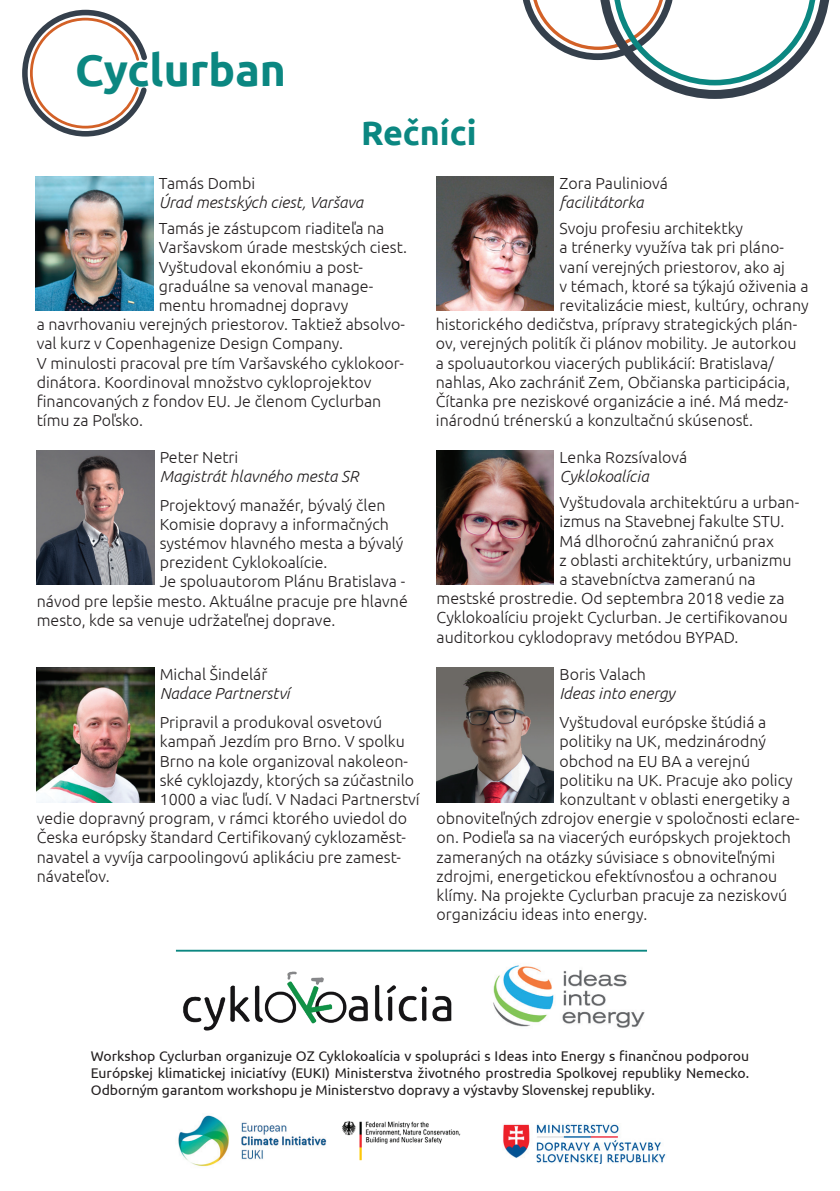
<style>
.page{position:relative;width:840px;height:1191px;background:#fff}
.page>*{position:absolute;margin:0;border:0;box-sizing:border-box;transform-origin:0 0}
.t1{font:700 44.4px "Ubuntu";color:#0b8781}
.t2{font:700 34px "Ubuntu";color:#0b8781}
.t3{font:300 16px "Ubuntu";color:#231f20}
.t4{font:italic 300 16px "Ubuntu";color:#231f20}
.t5{font:14px/16.8px "Ubuntu";color:#231f20;text-align:justify}
</style>
<div class="page">
<img style="left:436px;top:667px;width:117px;height:135px">
<img style="left:436px;top:450px;width:117px;height:135px">
<img style="left:37px;top:667px;width:117px;height:135px">
<img style="left:36px;top:176px;width:117px;height:135px">
<img style="left:37px;top:450px;width:117px;height:135px">
<img style="left:436px;top:176px;width:117px;height:135px">
<img style="left:178px;top:1115px;width:283px;height:52px">
<img style="left:183px;top:971px;width:269px;height:60px">
<svg style="left:22px;top:10px;width:125px;height:127px"></svg>
<svg style="left:523px;top:0;width:306px;height:99px"></svg>
<img style="left:493px;top:965px;width:152px;height:63px">
<img style="left:503px;top:1124px;width:163px;height:39px">
<hr style="left:176px;top:949px;width:470px;height:2px;background:#0b8781">
<h1 class="t1" style="left:75px;top:43px;width:212px">Cyclurban</h1>
<h2 class="t2" style="left:361px;top:112px;width:117px">Rečníci</h2>
<p class="t3" style="left:159px;top:173px;width:98px">Tamás Dombi</p>
<p class="t4" style="left:159px;top:192px;width:206px">Úrad mestských ciest, Varšava</p>
<p class="t3" style="left:159px;top:219px;width:227px">Tamás je zástupcom riaditeľa na</p>
<p class="t3" style="left:159px;top:238px;width:249px">Varšavskom úrade mestských ciest.</p>
<p class="t3" style="left:159px;top:257px;width:205px">Vyštudoval ekonómiu a post-</p>
<p class="t3" style="left:159px;top:276px;width:216px">graduálne sa venoval manage-</p>
<p class="t3" style="left:159px;top:296px;width:191px">mentu hromadnej dopravy</p>
<p class="t3" style="left:37px;top:315px;width:369px">a navrhovaniu verejných priestorov. Taktiež absolvo-</p>
<p class="t3" style="left:37px;top:334px;width:307px">val kurz v Copenhagenize Design Company.</p>
<p class="t3" style="left:37px;top:353px;width:368px">V minulosti pracoval pre tím Varšavského cyklokoor-</p>
<p class="t3" style="left:37px;top:372px;width:336px">dinátora. Koordinoval množstvo cykloprojektov</p>
<p class="t3" style="left:37px;top:392px;width:346px">financovaných z fondov EU. Je členom Cyclurban</p>
<p class="t3" style="left:37px;top:411px;width:108px">tímu za Poľsko.</p>
<p class="t3" style="left:160px;top:447px;width:80px">Peter Netri</p>
<p class="t4" style="left:160px;top:466px;width:200px">Magistrát hlavného mesta SR</p>
<p class="t3" style="left:160px;top:495px;width:227px">Projektový manažér, bývalý člen</p>
<p class="t3" style="left:160px;top:514px;width:231px">Komisie dopravy a informačných</p>
<p class="t3" style="left:160px;top:533px;width:245px">systémov hlavného mesta a bývalý</p>
<p class="t3" style="left:160px;top:553px;width:169px">prezident Cyklokoalície.</p>
<p class="t3" style="left:160px;top:572px;width:247px">Je spoluautorom Plánu Bratislava -</p>
<p class="t3" style="left:37px;top:591px;width:372px">návod pre lepšie mesto. Aktuálne pracuje pre hlavné</p>
<p class="t3" style="left:37px;top:610px;width:300px">mesto, kde sa venuje udržateľnej doprave.</p>
<p class="t3" style="left:160px;top:665px;width:109px">Michal Šindelář</p>
<p class="t4" style="left:160px;top:684px;width:131px">Nadace Partnerství</p>
<p class="t3" style="left:160px;top:713px;width:224px">Pripravil a produkoval osvetovú</p>
<p class="t3" style="left:160px;top:732px;width:246px">kampaň Jezdím pro Brno. V spolku</p>
<p class="t3" style="left:160px;top:751px;width:249px">Brno na kole organizoval nakoleon-</p>
<p class="t3" style="left:160px;top:770px;width:256px">ské cyklojazdy, ktorých sa zúčastnilo</p>
<p class="t3" style="left:160px;top:789px;width:261px">1000 a viac ľudí. V Nadaci Partnerství</p>
<p class="t3" style="left:37px;top:809px;width:371px">vedie dopravný program, v rámci ktorého uviedol do</p>
<p class="t3" style="left:37px;top:828px;width:370px">Česka európsky štandard Certifikovaný cyklozaměst-</p>
<p class="t3" style="left:37px;top:847px;width:365px">navatel a vyvíja carpoolingovú aplikáciu pre zamest-</p>
<p class="t3" style="left:37px;top:866px;width:74px">návateľov.</p>
<p class="t3" style="left:559px;top:173px;width:110px">Zora Pauliniová</p>
<p class="t4" style="left:559px;top:192px;width:85px">facilitátorka</p>
<p class="t3" style="left:559px;top:219px;width:185px">Svoju profesiu architektky</p>
<p class="t3" style="left:559px;top:238px;width:226px">a trénerky využíva tak pri pláno-</p>
<p class="t3" style="left:559px;top:257px;width:227px">vaní verejných priestorov, ako aj</p>
<p class="t3" style="left:559px;top:276px;width:250px">v témach, ktoré sa týkajú oživenia a</p>
<p class="t3" style="left:559px;top:296px;width:250px">revitalizácie miest, kultúry, ochrany</p>
<p class="t3" style="left:435px;top:315px;width:362px">historického dedičstva, prípravy strategických plán-</p>
<p class="t3" style="left:435px;top:334px;width:362px">ov, verejných politík či plánov mobility. Je autorkou</p>
<p class="t3" style="left:435px;top:353px;width:339px">a spoluautorkou viacerých publikácií: Bratislava/</p>
<p class="t3" style="left:435px;top:372px;width:355px">nahlas, Ako zachrániť Zem, Občianska participácia,</p>
<p class="t3" style="left:435px;top:392px;width:354px">Čítanka pre neziskové organizácie a iné. Má medz-</p>
<p class="t3" style="left:435px;top:411px;width:318px">inárodnú trénerskú a konzultačnú skúsenosť.</p>
<p class="t3" style="left:559px;top:447px;width:129px">Lenka Rozsívalová</p>
<p class="t4" style="left:559px;top:466px;width:91px">Cyklokoalícia</p>
<p class="t3" style="left:559px;top:493px;width:241px">Vyštudovala architektúru a urban-</p>
<p class="t3" style="left:559px;top:512px;width:226px">izmus na Stavebnej fakulte STU.</p>
<p class="t3" style="left:559px;top:531px;width:216px">Má dlhoročnú zahraničnú prax</p>
<p class="t3" style="left:559px;top:550px;width:233px">z oblasti architektúry, urbanizmu</p>
<p class="t3" style="left:559px;top:569px;width:197px">a stavebníctva zameranú na</p>
<p class="t3" style="left:436px;top:589px;width:349px">mestské prostredie. Od septembra 2018 vedie za</p>
<p class="t3" style="left:436px;top:608px;width:352px">Cyklokoalíciu projekt Cyclurban. Je certifikovanou</p>
<p class="t3" style="left:436px;top:627px;width:303px">auditorkou cyklodopravy metódou BYPAD.</p>
<p class="t3" style="left:559px;top:665px;width:88px">Boris Valach</p>
<p class="t4" style="left:559px;top:684px;width:116px">Ideas into energy</p>
<p class="t3" style="left:559px;top:713px;width:208px">Vyštudoval európske štúdiá a</p>
<p class="t3" style="left:559px;top:732px;width:208px">politiky na UK, medzinárodný</p>
<p class="t3" style="left:559px;top:751px;width:192px">obchod na EU BA a verejnú</p>
<p class="t3" style="left:559px;top:770px;width:235px">politiku na UK. Pracuje ako policy</p>
<p class="t3" style="left:559px;top:789px;width:232px">konzultant v oblasti energetiky a</p>
<p class="t3" style="left:436px;top:809px;width:364px">obnoviteľných zdrojov energie v spoločnosti eclare-</p>
<p class="t3" style="left:436px;top:828px;width:355px">on. Podieľa sa na viacerých európskych projektoch</p>
<p class="t3" style="left:436px;top:847px;width:340px">zameraných na otázky súvisiace s obnoviteľnými</p>
<p class="t3" style="left:436px;top:866px;width:342px">zdrojmi, energetickou efektívnosťou a ochranou</p>
<p class="t3" style="left:436px;top:885px;width:352px">klímy. Na projekte Cyclurban pracuje za neziskovú</p>
<p class="t3" style="left:436px;top:905px;width:212px">organizáciu ideas into energy.</p>
<p class="t5" style="left:91px;top:1047px;width:659px">Workshop Cyclurban organizuje OZ Cyklokoalícia v spolupráci s Ideas into Energy s finančnou podporou Európskej klimatickej iniciatívy (EUKI) Ministerstva životného prostredia Spolkovej republiky Nemecko.<br>Odborným garantom workshopu je Ministerstvo dopravy a výstavby Slovenskej republiky.</p>
</div>
